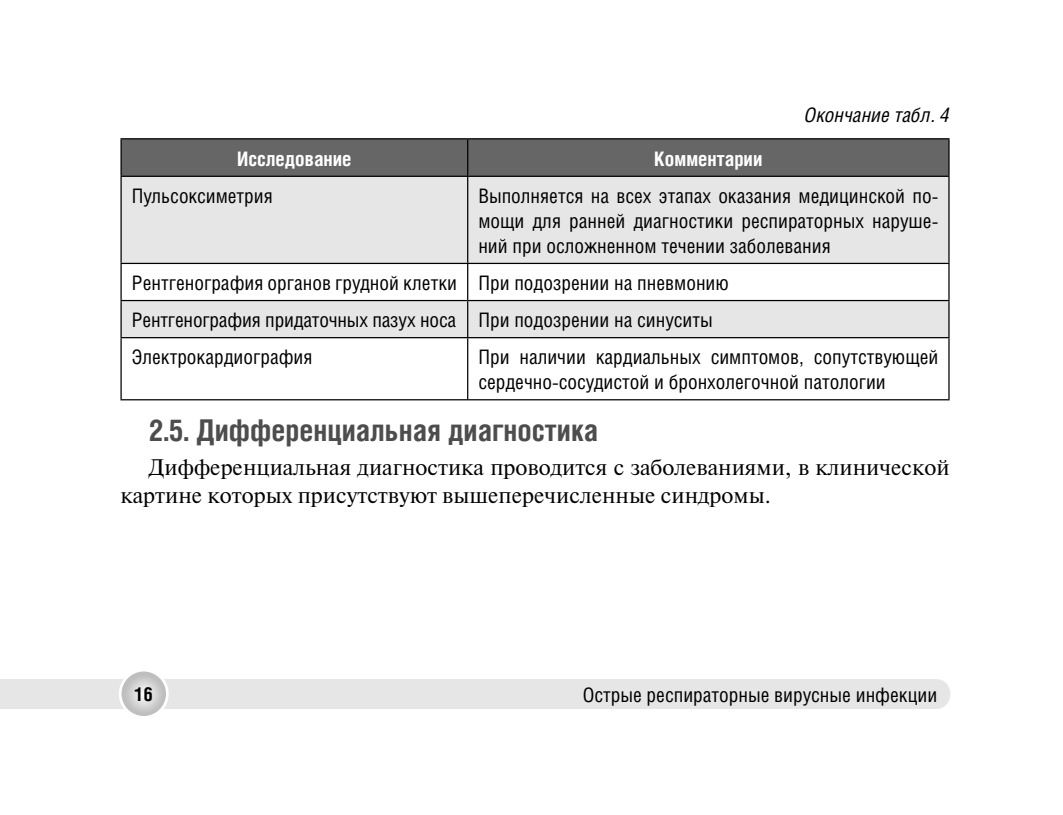
<style>
.page{position:relative;width:1063px;height:815px;background:#fff}
.page>*{position:absolute;margin:0;border:0;box-sizing:border-box;transform-origin:0 0}
.t1{font:700 30px "Helios Cond C";color:#4d4d4d}
.t2{font:22.5px/27.5px "Newton";color:#000}
.t3{font:20px/25px "Helios Cond C";color:#000}
.t4{font:700 20px "Helios Cond C";color:#fff}
.t5{font:italic 20px "Helios Cond C";color:#000}
.t6{font:700 19.25px "Helios Cond C";color:#000}
</style>
<div class="page">
<div style="left:0;top:679px;width:950px;height:30px;background:#e6e6e6"></div>
<svg style="left:120px;top:670px;width:47px;height:47px"></svg>
<div style="left:119px;top:669px;width:50px;height:50px;border:3px solid #fff;border-radius:50%"></div>
<div style="left:122px;top:139px;width:826px;height:37px;background:#666"></div>
<svg style="left:122px;top:177px;width:826px;height:160px;fill:#e6e6e6"></svg>
<hr style="left:467px;top:139px;width:1px;height:37px;background:#000">
<hr style="left:467px;top:177px;width:1px;height:86px;background:#000">
<hr style="left:467px;top:264px;width:1px;height:36px;background:#000">
<hr style="left:467px;top:301px;width:1px;height:36px;background:#000">
<hr style="left:467px;top:338px;width:1px;height:61px;background:#000">
<hr style="left:120px;top:264px;width:2px;height:36px;background:#000">
<hr style="left:948px;top:264px;width:2px;height:36px;background:#000">
<hr style="left:120px;top:338px;width:2px;height:61px;background:#000">
<hr style="left:948px;top:338px;width:2px;height:61px;background:#000">
<hr style="left:120px;top:399px;width:830px;height:1px;background:#000">
<hr style="left:120px;top:138px;width:348px;height:1px;background:#000">
<hr style="left:120px;top:139px;width:2px;height:37px;background:#000">
<hr style="left:468px;top:138px;width:482px;height:1px;background:#000">
<hr style="left:948px;top:139px;width:2px;height:37px;background:#000">
<hr style="left:120px;top:176px;width:830px;height:1px;background:#000">
<hr style="left:120px;top:177px;width:2px;height:86px;background:#000">
<hr style="left:948px;top:177px;width:2px;height:86px;background:#000">
<hr style="left:120px;top:263px;width:830px;height:1px;background:#000">
<hr style="left:120px;top:300px;width:348px;height:1px;background:#000">
<hr style="left:120px;top:301px;width:2px;height:36px;background:#000">
<hr style="left:468px;top:300px;width:482px;height:1px;background:#000">
<hr style="left:948px;top:301px;width:2px;height:36px;background:#000">
<hr style="left:120px;top:337px;width:830px;height:1px;background:#000">
<p class="t5" style="left:805px;top:108px;width:146px">Окончание табл. 4</p>
<p class="t4" style="left:237px;top:151px;width:116px">Исследование</p>
<p class="t4" style="left:654px;top:151px;width:110px">Комментарии</p>
<p class="t3" style="left:132px;top:185px;width:143px">Пульсоксиметрия</p>
<p class="t3" style="left:478px;top:185px;width:462px;text-align:justify">Выполняется на всех этапах оказания медицинской по&shy;мощи для ранней диагностики респираторных наруше&shy;ний при осложненном течении заболевания</p>
<p class="t3" style="left:132px;top:266px;width:599px;line-height:37px">Рентгенография органов грудной клетки При подозрении на пневмонию<br>Рентгенография придаточных пазух носа При подозрении на синуситы<br>Электрокардиография</p>
<p class="t3" style="left:478px;top:346px;width:462px">При наличии кардиальных симптомов, сопутствующей сердечно-сосудистой и бронхолегочной патологии</p>
<p class="t1" style="left:149px;top:419px;width:451px">2.5. Дифференциальная диагностика</p>
<p class="t2" style="left:120px;top:455px;width:831px;text-indent:28px">Дифференциальная диагностика проводится с заболеваниями, в клинической картине которых присутствуют вышеперечисленные синдромы.</p>
<p class="t6" style="left:134px;top:687px;width:20px">16</p>
<p class="t3" style="left:583px;top:684px;width:356px">Острые респираторные вирусные инфекции</p>
</div>
